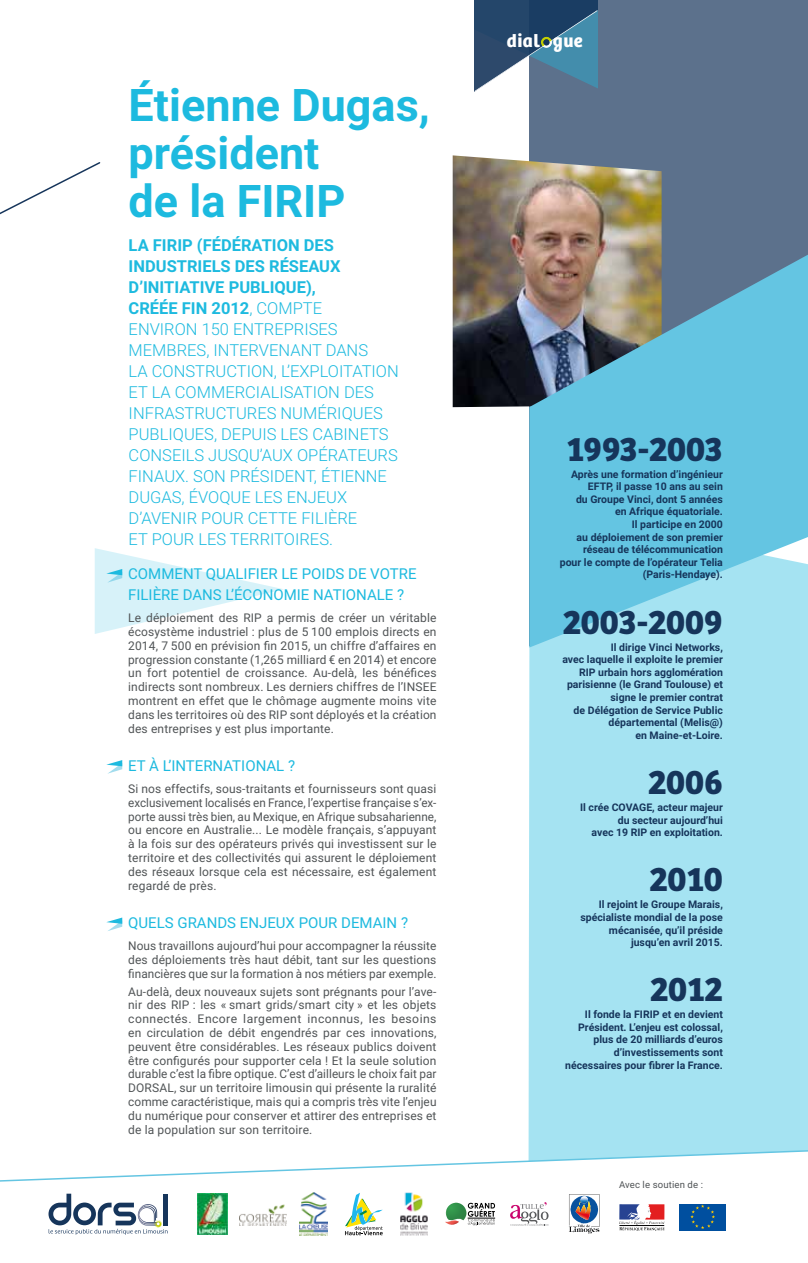
<style>
.page{position:relative;width:808px;height:1263px;background:#fff}
.page>*{position:absolute;margin:0;border:0;box-sizing:border-box;transform-origin:0 0}
.t1{font:700 45px/48px "Roboto";color:#1dbadf}
.t2{font:700 35.4px "Bree";letter-spacing:-.01em;color:#16355b}
.t3{font:700 18.6px "Bree";letter-spacing:.025em;color:#fff}
.t4{font:300 16.5px/21px "Roboto";color:#1dbadf}
.t5{font:15px/21px "Roboto";color:#1dbadf}
.t6{font:12px/13.8px "Roboto";letter-spacing:.01em;color:#505456;text-align:justify}
.t7{font:700 10.5px/12.6px "Roboto";color:#16355b;text-align:right}
.t8{font:9.6px "Roboto";letter-spacing:.01em;color:#505456}
.s1{font-weight:700}
</style>
<div class="page">
<div style="left:529px;top:0;width:279px;height:255px;background:#5c718c"></div>
<img style="left:453px;top:155px;width:209px;height:252px">
<div style="left:528px;top:647px;width:280px;height:585px;background:#a5e3f2"></div>
<svg style="left:529px;top:255px;width:279px;height:392px;background:#71b9cf"></svg>
<svg style="left:0;top:162px;width:101px;height:53px"></svg>
<svg style="left:95px;top:548px;width:188px;height:86px"></svg>
<svg style="left:106px;top:760px;width:16px;height:14px"></svg>
<svg style="left:106px;top:917px;width:16px;height:14px"></svg>
<svg style="left:475px;top:0;width:122px;height:101px;background:#4f728e"></svg>
<svg style="left:0;top:1147px;width:808px;height:38px"></svg>
<svg style="left:49px;top:1194px;width:118px;height:41px"></svg>
<img style="left:400px;top:1192px;width:28px;height:43px">
<svg style="left:569px;top:1194px;width:30px;height:40px"></svg>
<svg style="left:510px;top:1202px;width:38px;height:24px"></svg>
<svg style="left:445px;top:1203px;width:50px;height:23px"></svg>
<img style="left:197px;top:1193px;width:31px;height:41px">
<img style="left:300px;top:1192px;width:27px;height:43px">
<img style="left:239px;top:1204px;width:48px;height:21px">
<svg style="left:345px;top:1193px;width:38px;height:42px"></svg>
<svg style="left:619px;top:1204px;width:45px;height:26px"></svg>
<div style="left:679px;top:1204px;width:47px;height:26px;background:#004f9f"></div>
<svg style="left:690px;top:1204px;width:25px;height:25px"></svg>
<h1 class="t1" style="left:129px;top:79px;width:303px">Étienne Dugas, président<br>de la FIRIP</h1>
<p class="t4" style="left:129px;top:234px;width:272px"><span class="s1">LA FIRIP (FÉDÉRATION DES<br>INDUSTRIELS DES RÉSEAUX<br>D’INITIATIVE PUBLIQUE),<br>CRÉÉE FIN 2012</span>, COMPTE<br>ENVIRON 150 ENTREPRISES<br>MEMBRES, INTERVENANT DANS<br>LA CONSTRUCTION, L’EXPLOITATION<br>ET LA COMMERCIALISATION DES<br>INFRASTRUCTURES NUMÉRIQUES<br>PUBLIQUES, DEPUIS LES CABINETS<br>CONSEILS JUSQU’AUX OPÉRATEURS<br>FINAUX. SON PRÉSIDENT, ÉTIENNE<br>DUGAS, ÉVOQUE LES ENJEUX<br>D’AVENIR POUR CETTE FILIÈRE<br>ET POUR LES TERRITOIRES.</p>
<p class="t5" style="left:128px;top:562px;width:290px">COMMENT QUALIFIER LE POIDS DE VOTRE<br>FILIÈRE DANS L’ÉCONOMIE NATIONALE ?</p>
<p class="t6" style="left:128px;top:611px;width:310px">Le déploiement des RIP a permis de créer un véritable écosystème industriel : plus de 5 100 emplois directs en 2014, 7 500 en prévision fin 2015, un chiffre d’affaires en progression constante (1,265 milliard € en 2014) et encore un fort potentiel de croissance. Au-delà, les bénéfices indirects sont nombreux. Les derniers chiffres de l’INSEE montrent en effet que le chômage augmente moins vite dans les territoires où des RIP sont déployés et la création des entreprises y est plus importante.</p>
<p class="t5" style="left:128px;top:754px;width:168px">ET À L’INTERNATIONAL ?</p>
<p class="t6" style="left:128px;top:781px;width:310px">Si nos effectifs, sous-traitants et fournisseurs sont quasi exclusivement localisés en France, l’expertise française s’ex&shy;porte aussi très bien, au Mexique, en Afrique subsaharienne, ou encore en Australie... Le modèle français, s’appuyant à la fois sur des opérateurs privés qui investissent sur le territoire et des collectivités qui assurent le déploiement des réseaux lorsque cela est nécessaire, est également regardé de près.</p>
<p class="t5" style="left:128px;top:911px;width:281px">QUELS GRANDS ENJEUX POUR DEMAIN ?</p>
<p class="t6" style="left:128px;top:938px;width:310px">Nous travaillons aujourd’hui pour accompagner la réussite des déploiements très haut débit, tant sur les questions financières que sur la formation à nos métiers par exemple.</p>
<p class="t6" style="left:128px;top:984px;width:310px">Au-delà, deux nouveaux sujets sont prégnants pour l’ave&shy;nir des RIP : les « smart grids/smart city » et les objets connectés. Encore largement inconnus, les besoins en circulation de débit engendrés par ces innovations, peuvent être considérables. Les réseaux publics doivent être configurés pour supporter cela ! Et la seule solution durable c’est la fibre optique. C’est d’ailleurs le choix fait par DORSAL, sur un territoire limousin qui présente la ruralité comme caractéristique, mais qui a compris très vite l’enjeu du numérique pour conserver et attirer des entreprises et de la population sur son territoire.</p>
<h3 class="t3" style="left:507px;top:30px;width:77px">dial gue</h3>
<h2 class="t2" style="left:566px;top:428px;width:158px">1993-2003</h2>
<p class="t7" style="left:560px;top:467px;width:165px">Après une formation d’ingénieur<br>EFTP, il passe 10 ans au sein<br>du Groupe Vinci, dont 5 années<br>en Afrique équatoriale.<br>Il participe en 2000<br>au déploiement de son premier réseau de télécommunication pour le compte de l’opérateur Telia (Paris-Hendaye).</p>
<h2 class="t2" style="left:563px;top:600px;width:162px">2003-2009</h2>
<p class="t7" style="left:562px;top:640px;width:162px">Il dirige Vinci Networks,<br>avec laquelle il exploite le premier<br>RIP urbain hors agglomération parisienne (le Grand Toulouse) et signe le premier contrat<br>de Délégation de Service Public départemental (Melis@)<br>en Maine-et-Loire.</p>
<h2 class="t2" style="left:648px;top:761px;width:76px">2006</h2>
<p class="t7" style="left:580px;top:800px;width:144px">Il crée COVAGE, acteur majeur du secteur aujourd’hui<br>avec 19 RIP en exploitation.</p>
<h2 class="t2" style="left:650px;top:858px;width:75px">2010</h2>
<p class="t7" style="left:580px;top:898px;width:144px">Il rejoint le Groupe Marais, spécialiste mondial de la pose mécanisée, qu’il préside jusqu’en avril 2015.</p>
<h2 class="t2" style="left:650px;top:968px;width:74px">2012</h2>
<p class="t7" style="left:565px;top:1008px;width:159px">Il fonde la FIRIP et en devient<br>Président. L’enjeu est colossal, plus de 20 milliards d’euros d’investissements sont nécessaires pour fibrer la France.</p>
<p class="t8" style="left:619px;top:1178px;width:86px">Avec le soutien de :</p>
</div>
